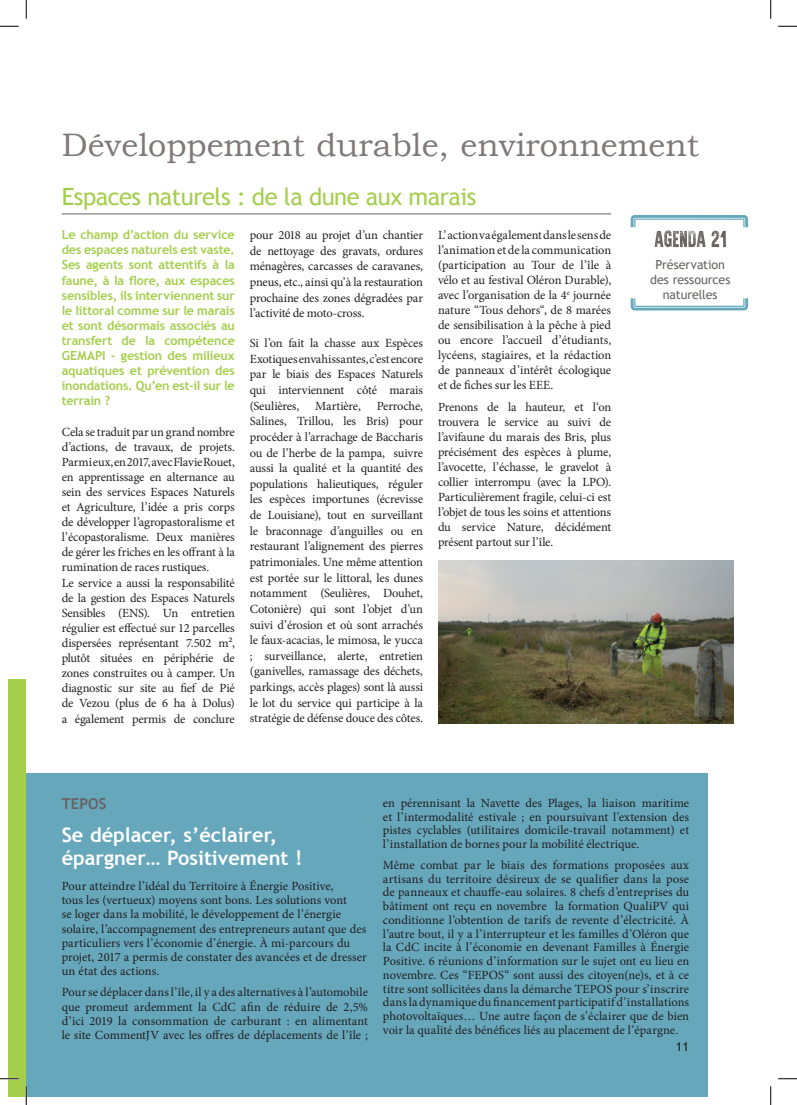
<style>
.page{position:relative;width:797px;height:1105px;background:#fff}
.page>*{position:absolute;margin:0;border:0;box-sizing:border-box;transform-origin:0 0}
.t1{font:32.5px "Bookman Old Style";color:#807878}
.t2{font:23.75px "Trebuchet MS";letter-spacing:-.02em;color:#a4ce4c}
.t3{font:700 20px/22.9px "Trebuchet MS";color:#fff}
.t4{font:700 15px "Trebuchet MS";color:#696362}
.t5{font:12.5px/15.6px "Minion Pro";letter-spacing:-.01em;color:#231f20;text-align:justify}
.t6{font:700 12.5px/15.1px "Trebuchet MS";letter-spacing:-.01em;color:#a4ce4c;text-align:justify}
.t7{font:12.5px/15px "Trebuchet MS";letter-spacing:-.005em;color:#696362;text-align:center}
.t8{font:12.5px "Trebuchet MS";color:#231f20}
</style>
<div class="page">
<hr style="left:62px;top:214px;width:549px;height:1px;background:#696362">
<div style="left:26px;top:773px;width:681px;height:323px;background:#66a7bb"></div>
<img style="left:438px;top:560px;width:295px;height:164px">
<svg style="left:630px;top:215px;width:118px;height:32px"></svg>
<svg style="left:630px;top:298px;width:118px;height:12px"></svg>
<div style="left:9px;top:679px;width:17px;height:417px;background:#a4ce4c"></div>
<svg style="left:0;top:25px;width:19px;height:2px"></svg>
<svg style="left:778px;top:25px;width:19px;height:2px"></svg>
<svg style="left:0;top:1078px;width:19px;height:1px"></svg>
<svg style="left:778px;top:1078px;width:19px;height:1px"></svg>
<svg style="left:25px;top:0;width:2px;height:19px"></svg>
<svg style="left:25px;top:1086px;width:2px;height:19px"></svg>
<svg style="left:770px;top:0;width:1px;height:19px"></svg>
<svg style="left:770px;top:1086px;width:1px;height:19px"></svg>
<h1 class="t1" style="left:62px;top:124px;width:639px">Développement durable, environnement</h1>
<h2 class="t2" style="left:62px;top:183px;width:416px">Espaces naturels : de la dune aux marais</h2>
<p class="t6" style="left:62px;top:227px;width:175px">Le champ d’action du service des espaces naturels est vaste.<br>Ses agents sont attentifs à la faune, à la flore, aux espaces sensibles, ils interviennent sur le littoral comme sur le marais et sont désormais associés au transfert de la compétence GEMAPI - gestion des milieux aquatiques et prévention des inondations. Qu’en est-il sur le terrain ?</p>
<p class="t5" style="left:62px;top:424px;width:175px;line-height:15.1px;text-align:left">Cela se traduit par un grand nombre d’actions, de travaux, de projets.<br>Parmi eux, en 2017, avec Flavie Rouet, en apprentissage en alternance au sein des services Espaces Naturels et Agriculture, l’idée a pris corps de développer l’agropastoralisme et l’écopastoralisme. Deux manières de gérer les friches en les offrant à la rumination de races rustiques.<br>Le service a aussi la responsabilité de la gestion des Espaces Naturels Sensibles (ENS). Un entretien régulier est effectué sur 12 parcelles dispersées représentant 7.502 m², plutôt situées en périphérie de zones construites ou à camper. Un diagnostic sur site au fief de Pié de Vezou (plus de 6 ha à Dolus) a également permis de conclure</p>
<p class="t5" style="left:250px;top:227px;width:175px">pour 2018 au projet d’un chantier de nettoyage des gravats, ordures ménagères, carcasses de caravanes, pneus, etc., ainsi qu’à la restauration prochaine des zones dégradées par l’activité de moto-cross.</p>
<p class="t5" style="left:250px;top:335px;width:175px">Si l’on fait la chasse aux Espèces Exotiques envahissantes, c’est encore par le biais des Espaces Naturels qui interviennent côté marais (Seulières,</p>
<p class="t5" style="left:250px;top:398px;width:175px;text-indent:127px">Perroche, Salines, Trillou, les Bris) pour procéder à l’arrachage de Baccharis ou de l’herbe de la pampa, suivre aussi la qualité et la quantité des populations halieutiques, réguler les espèces importunes (écrevisse de Louisiane), tout en surveillant le braconnage d’anguilles ou en restaurant l’alignement des pierres patrimoniales. Une même attention est portée sur le littoral, les dunes notamment (Seulières, Douhet, Cotonière) qui sont l’objet d’un suivi d’érosion et où sont arrachés le faux-acacias, le mimosa, le yucca ; surveillance, alerte, entretien (ganivelles, ramassage des déchets, parkings, accès plages) sont là aussi le lot du service qui participe à la stratégie de défense douce des côtes.</p>
<p class="t5" style="left:315px;top:398px;width:47px">Martière,</p>
<p class="t5" style="left:438px;top:228px;width:175px;line-height:15px">L’ action va également dans le sens de l’animation et de la communication (participation au Tour de l’île à vélo et au festival Oléron Durable), avec l’organisation de la 4<sup>e</sup> journée nature “Tous dehors“, de 8 marées de sensibilisation à la pêche à pied ou encore l’accueil d’étudiants, lycéens, stagiaires, et la rédaction de panneaux d’intérêt écologique et de fiches sur les EEE.</p>
<p class="t5" style="left:438px;top:400px;width:175px;line-height:15px">Prenons de la hauteur, et l‘on trouvera le service au suivi de l’avifaune du marais des Bris, plus précisément des espèces à plume, l’avocette, l’échasse, le gravelot à collier interrompu (avec la LPO).<br>Particulièrement fragile, celui-ci est l’objet de tous les soins et attentions du service Nature, décidément présent partout sur l’île.</p>
<p class="t7" style="left:650px;top:257px;width:82px">Préservation des ressources naturelles</p>
<p class="t4" style="left:62px;top:794px;width:46px">TEPOS</p>
<h3 class="t3" style="left:62px;top:824px;width:242px">Se déplacer, s’éclairer, épargner… Positivement !</h3>
<p class="t5" style="left:62px;top:879px;width:307px;line-height:14.1px;text-align:left">Pour atteindre l’idéal du Territoire à Énergie Positive,<br>tous les (vertueux) moyens sont bons. Les solutions vont<br>se loger dans la mobilité, le développement de l’énergie solaire, l’accompagnement des entrepreneurs autant que des particuliers vers l’économie d’énergie. À mi-parcours du projet, 2017 a permis de constater des avancées et de dresser un état des actions.</p>
<p class="t5" style="left:62px;top:985px;width:308px;line-height:14.1px">Pour se déplacer dans l’île, il y a des alternatives à l’automobile que promeut ardemment la CdC afin de réduire de 2,5% d’ici 2019 la consommation de carburant : en alimentant le site CommentJV avec les offres de déplacements de l’île ;</p>
<p class="t5" style="left:383px;top:796px;width:308px;line-height:13.8px">en pérennisant la Navette des Plages, la liaison maritime et l’intermodalité estivale ; en poursuivant l’extension des pistes cyclables (utilitaires domicile-travail notamment) et l’installation de bornes pour la mobilité électrique.</p>
<p class="t5" style="left:383px;top:858px;width:308px;line-height:13.8px">Même combat par le biais des formations proposées aux artisans du territoire désireux de se qualifier dans la pose de panneaux et chauffe-eau solaires. 8 chefs d’entreprises du bâtiment ont reçu en novembre la formation QualiPV qui conditionne l’obtention de tarifs de revente d’électricité. À l’autre bout, il y a l’interrupteur et les familles d’Oléron que la CdC incite à l’économie en devenant Familles à Énergie Positive. 6 réunions d’information sur le sujet ont eu lieu en novembre. Ces “FEPOS“ sont aussi des citoyen(ne)s, et à ce titre sont sollicitées dans la démarche TEPOS pour s’inscrire dans la dynamique du financement participatif d’installations photovoltaïques… Une autre façon de s’éclairer que de bien voir la qualité des bénéfices liés au placement de l’épargne.</p>
<p class="t8" style="left:676px;top:1039px;width:15px">11</p>
</div>
